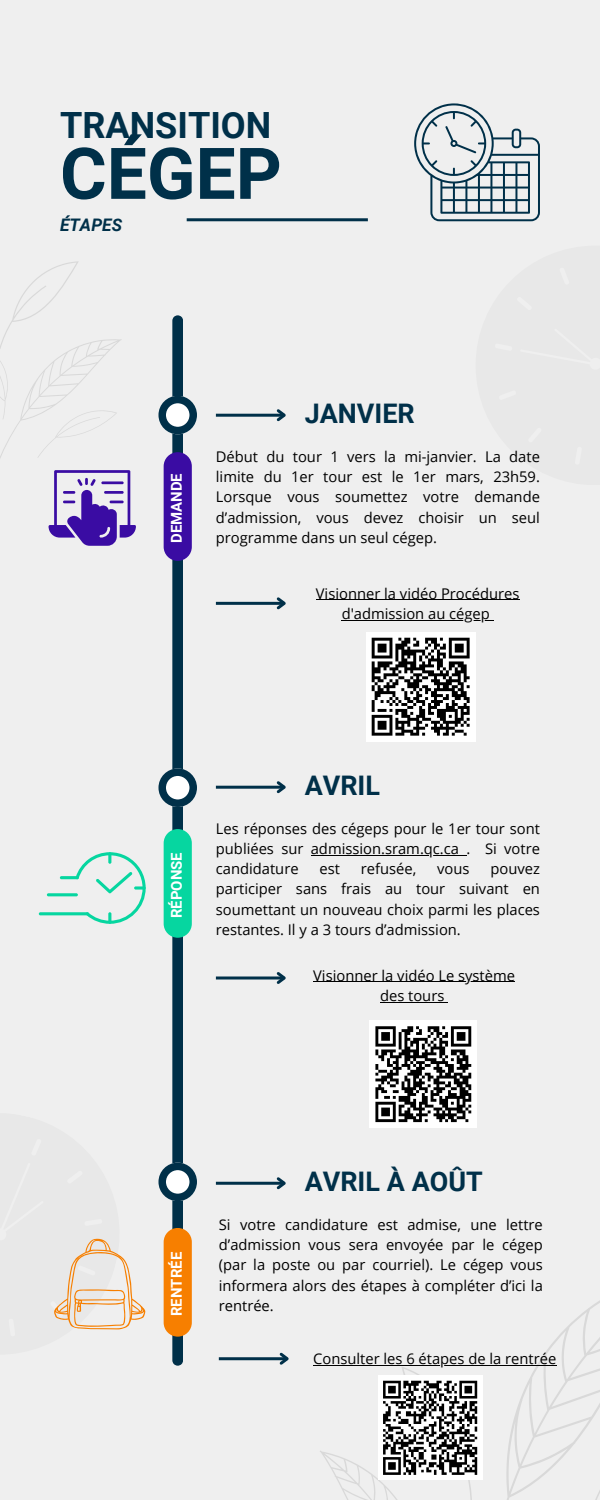
<style>
.page{position:relative;width:600px;height:1500px;background:#efefef}
.page>*{position:absolute;margin:0;border:0;box-sizing:border-box;transform-origin:0 0}
.t1{font:700 71.4px "Roboto";color:#003049}
.t2{font:700 36.2px "Roboto";color:#003049}
.t3{font:700 27px "Roboto";color:#003049}
.t4{font:italic 700 17.3px "Roboto";color:#003049}
.t5{font:700 14.9px "Roboto";color:#fff}
.t6{font:14.7px/20.2px "Open Sans";color:#000;text-align:justify}
</style>
<div class="page">
<svg style="left:158px;top:315px;width:39px;height:1051px"></svg>
<hr style="left:216px;top:414px;width:68px;height:3px;background:#003049">
<svg style="left:274px;top:409px;width:12px;height:13px"></svg>
<hr style="left:216px;top:602px;width:68px;height:3px;background:#003049">
<svg style="left:274px;top:597px;width:12px;height:13px"></svg>
<hr style="left:216px;top:786px;width:68px;height:3px;background:#003049">
<svg style="left:274px;top:781px;width:12px;height:13px"></svg>
<hr style="left:216px;top:977px;width:68px;height:3px;background:#003049">
<svg style="left:274px;top:972px;width:12px;height:12px"></svg>
<hr style="left:216px;top:1182px;width:68px;height:3px;background:#003049">
<svg style="left:274px;top:1177px;width:12px;height:13px"></svg>
<div style="left:164px;top:452px;width:28px;height:109px;background:#3a0ca3;border-radius:14px"></div>
<div style="left:164px;top:829px;width:28px;height:109px;background:#06d6a0;border-radius:14px"></div>
<div style="left:164px;top:1228px;width:28px;height:109px;background:#f77f00;border-radius:14px"></div>
<div style="left:476px;top:246px;width:124px;height:239px;background:#e8e8e8"></div>
<svg style="left:414px;top:103px;width:126px;height:118px"></svg>
<hr style="left:187px;top:218px;width:181px;height:3px;background:#003049">
<div style="left:366px;top:632px;width:110px;height:110px;background:#fff"></div>
<svg style="left:371px;top:637px;width:99px;height:99px"></svg>
<div style="left:370px;top:1020px;width:107px;height:108px;background:#fff"></div>
<svg style="left:375px;top:1026px;width:97px;height:97px"></svg>
<hr style="left:219px;top:1357px;width:68px;height:3px;background:#003049">
<svg style="left:277px;top:1352px;width:12px;height:13px"></svg>
<svg style="left:320px;top:1300px;width:280px;height:200px"></svg>
<svg style="left:0;top:261px;width:136px;height:285px"></svg>
<svg style="left:75px;top:852px;width:70px;height:71px"></svg>
<hr style="left:60px;top:876px;width:19px;height:3px;background:#06d6a0;border-radius:2px">
<hr style="left:47px;top:893px;width:31px;height:3px;background:#06d6a0;border-radius:2px">
<hr style="left:39px;top:912px;width:50px;height:3px;background:#06d6a0;border-radius:2px">
<svg style="left:54px;top:1238px;width:92px;height:92px"></svg>
<hr style="left:311px;top:855px;width:155px;height:1px;background:#000">
<hr style="left:313px;top:981px;width:202px;height:1px;background:#000">
<hr style="left:380px;top:1002px;width:64px;height:1px;background:#000">
<hr style="left:316px;top:600px;width:204px;height:1px;background:#000">
<hr style="left:342px;top:620px;width:148px;height:1px;background:#000">
<hr style="left:313px;top:1365px;width:243px;height:1px;background:#000">
<p class="t2" style="left:60px;top:104px;width:213px">TRANSITION</p>
<p class="t1" style="left:60px;top:133px;width:223px">CÉGEP</p>
<h2 class="t4" style="left:60px;top:215px;width:64px">ÉTAPES</h2>
<p class="t5" style="left:168px;top:543px;width:71px;rotate:-90deg">DEMANDE</p>
<h1 class="t3" style="left:305px;top:398px;width:112px">JANVIER</h1>
<h3 class="t6" style="left:216px;top:446px;width:326px">Début du tour 1 vers la mi-janvier. La date limite du 1er tour est le 1er mars, 23h59.<br>Lorsque vous soumettez votre demande d’admission, vous devez choisir un seul programme dans un seul cégep.</h3>
<h5 class="t6" style="left:316px;top:583px;width:205px">Visionner la vidéo Procédures</h5>
<p class="t6" style="left:342px;top:603px;width:150px">d'admission au cégep</p>
<h3 class="t5" style="left:168px;top:918px;width:67px;rotate:-90deg">RÉPONSE</h3>
<h4 class="t3" style="left:305px;top:770px;width:77px">AVRIL</h4>
<p class="t6" style="left:216px;top:818px;width:326px">Les réponses des cégeps pour le 1er tour sont publiées sur</p>
<h5 class="t6" style="left:311px;top:838px;width:231px">admission.sram.qc.ca . Si votre</h5>
<h5 class="t6" style="left:216px;top:858px;width:84px">candidature</h5>
<h5 class="t6" style="left:320px;top:858px;width:22px">est</h5>
<h5 class="t6" style="left:361px;top:858px;width:57px">refusée,</h5>
<h5 class="t6" style="left:437px;top:858px;width:34px">vous</h5>
<h5 class="t6" style="left:216px;top:858px;width:326px;text-indent:275px">pouvez participer sans frais au tour suivant en soumettant un nouveau choix parmi les places restantes. Il y a 3 tours d’admission.</h5>
<p class="t6" style="left:313px;top:965px;width:203px;text-align:center">Visionner la vidéo Le système des tours</p>
<p class="t5" style="left:168px;top:1316px;width:65px;rotate:-90deg">RENTRÉE</p>
<p class="t3" style="left:305px;top:1166px;width:180px">AVRIL À AOÛT</p>
<p class="t6" style="left:219px;top:1214px;width:326px">Si votre candidature est admise, une lettre d’admission vous sera envoyée par le cégep (par la poste ou par courriel). Le cégep vous informera alors des étapes à compléter d’ici la rentrée.</p>
<p class="t6" style="left:313px;top:1349px;width:245px">Consulter les 6 étapes de la rentrée</p>
</div>
